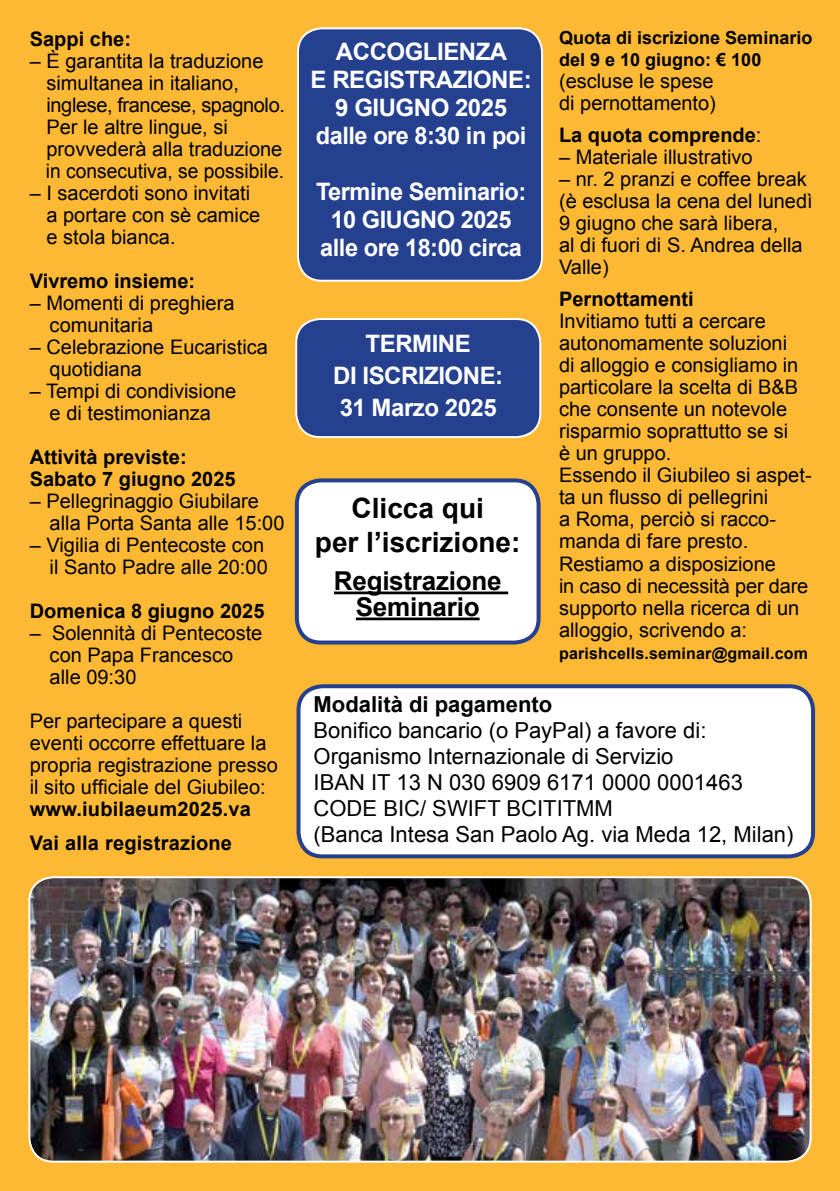
<style>
.page{position:relative;width:840px;height:1191px;background:#fff}
.page>*{position:absolute;margin:0;border:0;box-sizing:border-box;transform-origin:0 0}
.t1{font:700 28px/34px "Arial";color:#000;text-align:center}
.t2{font:700 26px/26px "Arial";letter-spacing:-.01em;color:#000;text-align:center}
.t3{font:700 24px/28px "Arial";letter-spacing:-.02em;color:#fff;text-align:center}
.t4{font:22px/26px "Arial";color:#000}
.t5{font:700 22px "Arial";color:#000}
.t6{font:20px/22px "Arial";color:#000}
.t7{font:700 20px/22px "Arial";color:#000}
.t8{font:700 18px/22px "Arial";color:#000}
.t9{font:700 16px "Arial";letter-spacing:.01em;color:#000}
.s1{font-weight:400}
</style>
<div class="page">
<div style="left:0;top:0;width:839px;height:1191px;background:#fdb933"></div>
<img style="left:29px;top:877px;width:781px;height:284px">
<div style="left:28px;top:876px;width:783px;height:286px;border:2px solid #fff;border-radius:24px"></div>
<div style="left:298px;top:686px;width:514px;height:170px;background:#fff;border-radius:24px"></div>
<div style="left:296px;top:684px;width:518px;height:174px;border:4px solid #25408f;border-radius:24px"></div>
<div style="left:297px;top:480px;width:241px;height:162px;background:#fff;border-radius:24px"></div>
<div style="left:295px;top:478px;width:245px;height:166px;border:4px solid #25408f;border-radius:24px"></div>
<hr style="left:334px;top:591px;width:174px;height:3px;background:#000">
<hr style="left:355px;top:617px;width:124px;height:3px;background:#000">
<div style="left:296px;top:319px;width:244px;height:118px;background:#25408f;border-radius:24px"></div>
<div style="left:295px;top:318px;width:246px;height:120px;border:2px solid #fff;border-radius:24px"></div>
<div style="left:298px;top:28px;width:243px;height:253px;background:#25408f;border-radius:24px"></div>
<div style="left:297px;top:27px;width:245px;height:255px;border:2px solid #fff;border-radius:24px"></div>
<p class="t7" style="left:30px;top:28px;width:103px">Sappi che:</p>
<p class="t6" style="left:46px;top:50px;width:240px;text-indent:-16px">– È garantita la traduzione simultanea in italiano, inglese, francese, spagnolo.<br>Per le altre lingue, si provvederà alla traduzione in consecutiva, se possibile.</p>
<p class="t6" style="left:46px;top:182px;width:215px;text-indent:-17px">– I sacerdoti sono invitati a portare con sè camice e stola bianca.</p>
<p class="t7" style="left:30px;top:270px;width:167px">Vivremo insieme:</p>
<p class="t6" style="left:50px;top:292px;width:186px;text-indent:-20px">– Momenti di preghiera comunitaria</p>
<p class="t6" style="left:50px;top:336px;width:220px;text-indent:-20px">– Celebrazione Eucaristica quotidiana</p>
<p class="t6" style="left:30px;top:380px;width:208px;text-align:center">– Tempi di condivisione e di testimonianza</p>
<p class="t7" style="left:30px;top:446px;width:207px">Attività previste:<br>Sabato 7 giugno 2025</p>
<p class="t6" style="left:50px;top:490px;width:236px;text-indent:-20px">– Pellegrinaggio Giubilare alla Porta Santa alle 15:00</p>
<p class="t6" style="left:30px;top:534px;width:239px;text-align:right">– Vigilia di Pentecoste con il Santo Padre alle 20:00</p>
<p class="t7" style="left:30px;top:600px;width:236px">Domenica 8 giugno 2025</p>
<p class="t6" style="left:50px;top:622px;width:214px;text-indent:-20px">– Solennità di Pentecoste con Papa Francesco alle 09:30</p>
<p class="t6" style="left:30px;top:710px;width:249px">Per partecipare a questi eventi occorre effettuare la propria registrazione presso il sito ufficiale del Giubileo:</p>
<p class="t7" style="left:30px;top:792px;width:222px;line-height:34px">www.iubilaeum2025.va<br>Vai alla registrazione</p>
<p class="t3" style="left:336px;top:38px;width:35px">Acco</p>
<p class="t3" style="left:404px;top:38px;width:33px">glienza</p>
<p class="t3" style="left:310px;top:66px;width:88px">e Registrazione</p>
<p class="t3" style="left:523px;top:66px;width:9px">:</p>
<p class="t3" style="left:316px;top:94px;width:212px">9 GIUGNO 2025 dalle ore 8:30 in poi</p>
<p class="t3" style="left:316px;top:178px;width:211px">Termine Seminario:<br>10 GIUGNO 2025 alle ore 18:00 circa</p>
<p class="t3" style="left:333px;top:328px;width:171px;line-height:32px">TERMINE<br>DI ISCRIZIONE:<br>31 Marzo 2025</p>
<h1 class="t1" style="left:315px;top:492px;width:207px">Clicca qui<br>per l’iscrizione:</h1>
<h2 class="t2" style="left:334px;top:569px;width:169px">Registrazione<br>Seminario</h2>
<p class="t8" style="left:558px;top:28px;width:255px">Quota di iscrizione Seminario del 9 e 10 giugno: € 100</p>
<p class="t6" style="left:558px;top:70px;width:158px">(escluse le spese di pernottamento)</p>
<p class="t7" style="left:558px;top:125px;width:204px">La quota comprende<span class="s1">:</span></p>
<p class="t6" style="left:558px;top:146px;width:195px">– Materiale illustrativo</p>
<p class="t6" style="left:558px;top:168px;width:255px">– nr. 2 pranzi e coffee break (è esclusa la cena del lunedì<br>9 giugno che sarà libera,<br>al di fuori di S. Andrea della<br>Valle)</p>
<p class="t7" style="left:558px;top:289px;width:136px">Pernottamenti</p>
<p class="t6" style="left:558px;top:310px;width:254px">Invitiamo tutti a cercare autonomamente soluzioni<br>di alloggio e consigliamo in particolare la scelta di B&amp;B che consente un notevole risparmio soprattutto se si<br>è un gruppo.<br>Essendo il Giubileo si aspet&shy;ta un flusso di pellegrini<br>a Roma, perciò si racco&shy;manda di fare presto.<br>Restiamo a disposizione<br>in caso di necessità per dare supporto nella ricerca di un alloggio, scrivendo a:</p>
<p class="t9" style="left:558px;top:642px;width:250px">parishcells.seminar@gmail.com</p>
<p class="t5" style="left:313px;top:690px;width:240px">Modalità di pagamento</p>
<p class="t4" style="left:313px;top:717px;width:481px">Bonifico bancario (o PayPal) a favore di:<br>Organismo Internazionale di Servizio<br>IBAN IT 13 N 030 6909 6171 0000 0001463<br>CODE BIC/ SWIFT BCITITMM<br>(Banca Intesa San Paolo Ag. via Meda 12, Milan)</p>
</div>
